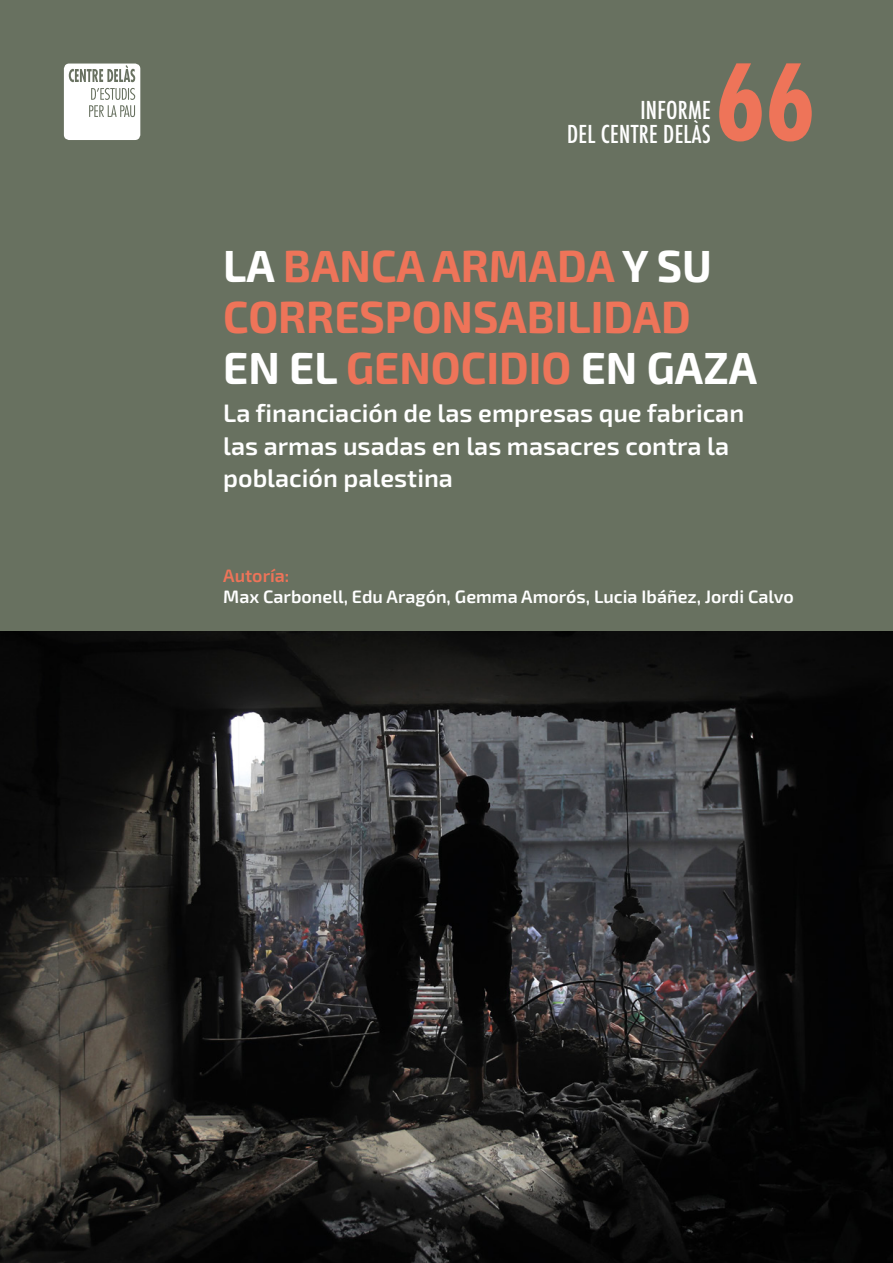
<style>
.page{position:relative;width:893px;height:1263px;background:#687160}
.page>*{position:absolute;margin:0;border:0;box-sizing:border-box;transform-origin:0 0}
.t1{font:700 condensed 102px "Futura";color:#ee7459}
.t2{font:700 45px/51px "Exo 2.0";color:#ee7459}
.t3{font:600 25.2px/32.4px "Exo 2.0";color:#fff}
.t4{font:500 condensed 24px/24px "Futura";letter-spacing:.01em;color:#fff;text-align:right}
.t5{font:600 18px "Exo 2.0";color:#fff}
.t6{font:600 18px "Exo 2.0";color:#ee7459}
.s1{color:#fff}
</style>
<div class="page">
<img style="left:0;top:631px;width:893px;height:632px">
<svg style="left:64px;top:64px;width:76px;height:76px;background:#e8eae7"></svg>
<p class="t4" style="left:567px;top:98px;width:145px">INFORME<br>DEL CENTRE DELÀS</p>
<h1 class="t1" style="left:715px;top:39px;width:101px">66</h1>
<h2 class="t2" style="left:223px;top:241px;width:535px"><span class="s1">LA</span> BANCA ARMADA <span class="s1">Y SU<br></span>CORRESPONSABILIDAD<br><span class="s1">EN EL</span> GENOCIDIO <span class="s1">EN GAZA</span></h2>
<p class="t3" style="left:223px;top:398px;width:522px">La financiación de las empresas que fabrican las armas usadas en las masacres contra la población palestina</p>
<p class="t6" style="left:223px;top:565px;width:68px">Autoría:</p>
<p class="t5" style="left:223px;top:586px;width:572px">Max Carbonell, Edu Aragón, Gemma Amorós, Lucia Ibáñez, Jordi Calvo</p>
</div>
